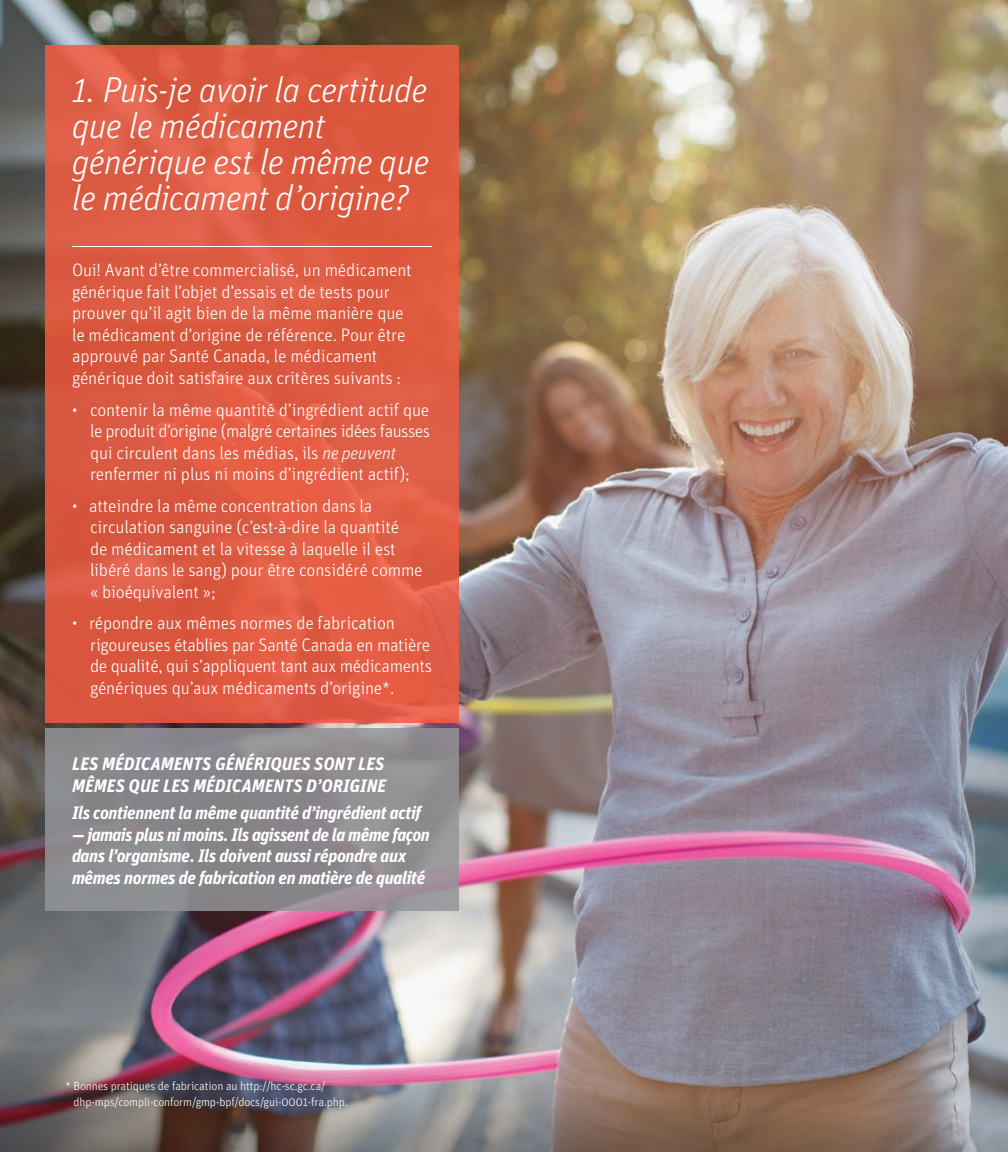
<style>
.page{position:relative;width:1008px;height:1152px;background:#fff}
.page>*{position:absolute;margin:0;border:0;box-sizing:border-box;transform-origin:0 0}
.Head{font:italic 300 36px/36px "Unit OT";letter-spacing:-.015em;color:#fff}
.Body{font:300 18px/21.4px "Unit OT";letter-spacing:-.01em;color:#fff}
.Body_no_indent{font:300 18px/21.6px "Unit OT";letter-spacing:-.01em;color:#fff}
.Body_bold{font:italic 700 18px/21.6px "Unit OT";letter-spacing:-.02em;color:#fff}
.Body_bold-2{font:italic 700 18px/21.6px "Unit OT";color:#fff}
.Body-2{font:300 12px/16px "Unit OT";letter-spacing:-.01em;color:#fff}
.s1{font-style:italic}
</style>
<div class="page">
<img style="left:0;top:0;width:1008px;height:982px">
<img style="left:0;top:982px;width:1008px;height:170px">
<svg style="left:45px;top:45px;width:414px;height:678px;background:#de5b42"></svg>
<hr style="left:72px;top:246px;width:360px;height:1px;background:#fff">
<svg style="left:45px;top:729px;width:414px;height:182px;background:#8c8a8e"></svg>
<p class="Head" style="left:72px;top:72px;width:359px">1. Puis-je avoir la certitude que le médicament générique est le même que le médicament d’origine?</p>
<p class="Body_no_indent" style="left:72px;top:260px;width:341px">Oui! Avant d’être commercialisé, un médicament générique fait l’objet d’essais et de tests pour prouver qu’il agit bien de la même manière que le médicament d’origine de référence. Pour être approuvé par Santé Canada, le médicament générique doit satisfaire aux critères suivants :</p>
<p class="Body" style="left:90px;top:399px;width:342px;text-indent:-18px">• contenir la même quantité d’ingrédient actif que le produit d’origine (malgré certaines idées fausses qui circulent dans les médias, ils <span class="s1">ne peuvent </span>renfermer ni plus ni moins d’ingrédient actif);</p>
<p class="Body" style="left:90px;top:495px;width:334px;text-indent:-18px">• atteindre la même concentration dans la circulation sanguine (c’est-à-dire la quantité<br>de médicament et la vitesse à laquelle il est libéré dans le sang) pour être considéré comme « bioéquivalent »;</p>
<p class="Body" style="left:90px;top:613px;width:344px;text-indent:-18px">• répondre aux mêmes normes de fabrication rigoureuses établies par Santé Canada en matière de qualité, qui s’appliquent tant aux médicaments génériques qu’aux médicaments d’origine*.</p>
<p class="Body_bold-2" style="left:72px;top:753px;width:316px">LES MÉDICAMENTS GÉNÉRIQUES SONT LES<br>MÊMES QUE LES MÉDICAMENTS D’ORIGINE</p>
<p class="Body_bold" style="left:72px;top:802px;width:351px">Ils contiennent la même quantité d’ingrédient actif</p>
<p class="Body_bold" style="left:72px;top:823px;width:359px">— jamais plus ni moins. Ils agissent de la même façon dans l’organisme. Ils doivent aussi répondre aux mêmes normes de fabrication en matière de qualité</p>
<p class="Body-2" style="left:74px;top:1078px;width:276px;text-indent:-8px">* Bonnes pratiques de fabrication au http://hc-sc.gc.ca/ dhp-mps/compli-conform/gmp-bpf/docs/gui-0001-fra.php.</p>
</div>
